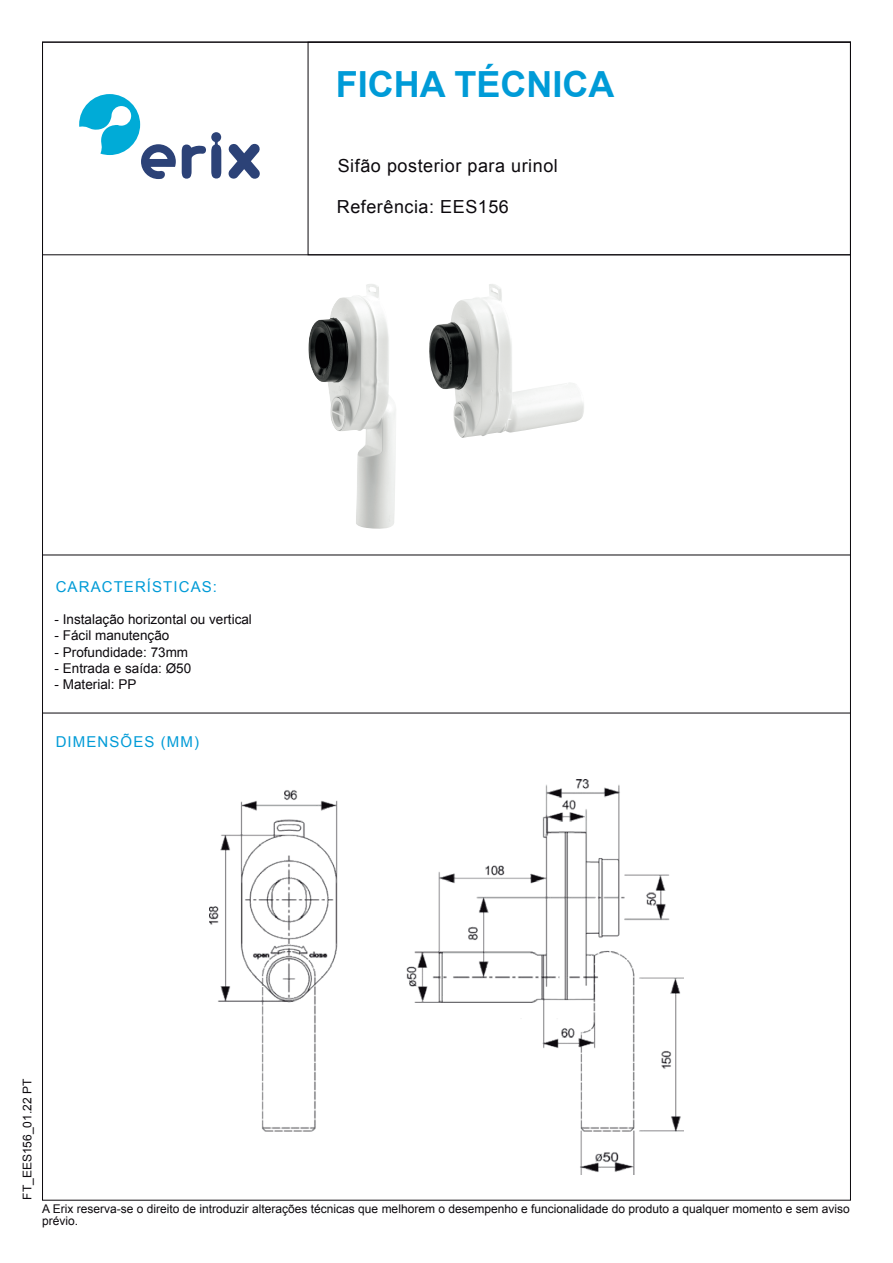
<style>
.page{position:relative;width:893px;height:1263px;background:#fff}
.page>*{position:absolute;margin:0;border:0;box-sizing:border-box;transform-origin:0 0}
.t1{font:700 36px "Arial";color:#009bd7}
.t2{font:18px "Arial";letter-spacing:.03em;color:#0c090d}
.t3{font:15px "Arial";letter-spacing:.075em;color:#009bd7}
.t4{font:13.5px "Arial";color:#0c090d}
.t5{font:12px/12px "Arial";color:#0c090d}
</style>
<div class="page">
<svg style="left:182px;top:132px;width:39px;height:47px"></svg>
<svg style="left:228px;top:143px;width:32px;height:36px"></svg>
<svg style="left:79px;top:94px;width:97px;height:85px"></svg>
<div style="left:308px;top:42px;width:543px;height:213px;border:1px solid #0c090d"></div>
<hr style="left:42px;top:713px;width:808px;height:1px;background:#0c090d">
<hr style="left:42px;top:554px;width:808px;height:1px;background:#0c090d">
<img style="left:209px;top:780px;width:475px;height:394px">
<img style="left:308px;top:284px;width:88px;height:245px">
<img style="left:429px;top:284px;width:155px;height:154px">
<h1 class="t1" style="left:336px;top:61px;width:280px">FICHA TÉCNICA</h1>
<h2 class="t2" style="left:338px;top:154px;width:222px">Sifão posterior para urinol</h2>
<h2 class="t2" style="left:337px;top:195px;width:174px">Referência: EES156</h2>
<p class="t3" style="left:56px;top:576px;width:163px">CARACTERÍSTICAS:</p>
<p class="t4" style="left:55px;top:611px;width:199px">- Instalação horizontal ou vertical</p>
<p class="t4" style="left:55px;top:627px;width:116px">- Fácil manutenção</p>
<p class="t4" style="left:55px;top:643px;width:135px">- Profundidade: 73mm</p>
<p class="t4" style="left:55px;top:659px;width:138px">- Entrada e saída: Ø50</p>
<p class="t4" style="left:55px;top:675px;width:83px">- Material: PP</p>
<p class="t3" style="left:56px;top:732px;width:145px">DIMENSÕES (MM)</p>
<p class="t5" style="left:21px;top:1200px;width:122px;rotate:-90deg">FT_EES156_01.22 PT</p>
<p class="t5" style="left:42px;top:1203px;width:809px">A Erix reserva-se o direito de introduzir alterações técnicas que melhorem o desempenho e funcionalidade do produto a qualquer momento e sem aviso prévio.</p>
</div>
